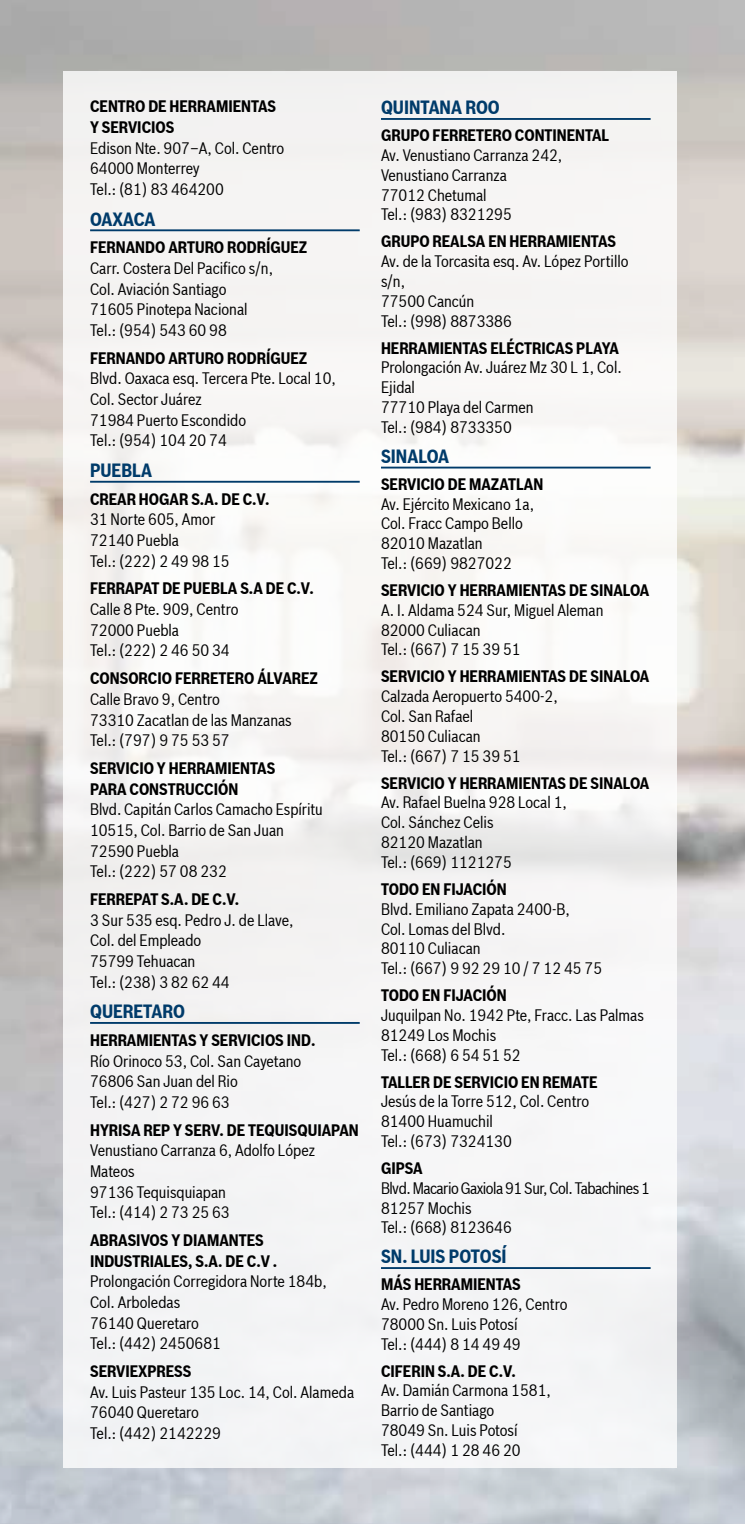
<style>
.page{position:relative;width:745px;height:1524px;background:#fff}
.page>*{position:absolute;margin:0;border:0;box-sizing:border-box;transform-origin:0 0}
.t1{font:700 18.75px "Bosch Sans Cond";color:#003b6a}
.t2{font:16.25px/19.8px "Bosch Sans Cond";color:#000}
.t3{font:700 16.25px/20.8px "Bosch Sans Cond";color:#000}
.t4{font:16.25px/19.8px "Bosch Sans Cond";letter-spacing:-.03em;color:#000}
</style>
<div class="page">
<img style="left:0;top:0;width:744px;height:1524px">
<div style="left:64px;top:71px;width:612px;height:1396px;background:#f5f5f4"></div>
<hr style="left:90px;top:229px;width:269px;height:2px;background:#003b6a">
<hr style="left:90px;top:481px;width:269px;height:2px;background:#003b6a">
<hr style="left:90px;top:1022px;width:269px;height:2px;background:#003b6a">
<hr style="left:381px;top:118px;width:269px;height:2px;background:#003b6a">
<hr style="left:381px;top:467px;width:269px;height:1px;background:#003b6a">
<hr style="left:381px;top:1267px;width:269px;height:2px;background:#003b6a">
<p class="t3" style="left:90px;top:96px;width:187px">CENTRO DE HERRAMIENTAS<br>Y SERVICIOS</p>
<p class="t2" style="left:90px;top:137px;width:196px;line-height:20.8px">Edison Nte. 907–A, Col. Centro<br>64000 Monterrey<br>Tel.: (81) 83 464200</p>
<p class="t1" style="left:90px;top:207px;width:67px">OAXACA</p>
<p class="t3" style="left:90px;top:237px;width:218px">FERNANDO ARTURO RODRÍGUEZ</p>
<p class="t2" style="left:90px;top:258px;width:184px;line-height:20.8px">Carr. Costera Del Pacifico s/n,<br>Col. Aviación Santiago<br>71605 Pinotepa Nacional<br>Tel.: (954) 543 60 98</p>
<p class="t3" style="left:90px;top:348px;width:218px">FERNANDO ARTURO RODRÍGUEZ</p>
<p class="t2" style="left:90px;top:368px;width:247px;line-height:20.8px">Blvd. Oaxaca esq. Tercera Pte. Local 10,<br>Col. Sector Juárez<br>71984 Puerto Escondido<br>Tel.: (954) 104 20 74</p>
<p class="t1" style="left:90px;top:459px;width:63px">PUEBLA</p>
<p class="t3" style="left:90px;top:489px;width:181px">CREAR HOGAR S.A. DE C.V.</p>
<p class="t2" style="left:90px;top:509px;width:141px;line-height:20.8px">31 Norte 605, Amor<br>72140 Puebla<br>Tel.: (222) 2 49 98 15</p>
<p class="t3" style="left:90px;top:578px;width:225px">FERRAPAT DE PUEBLA S.A DE C.V.</p>
<p class="t2" style="left:90px;top:599px;width:150px;line-height:20.8px">Calle 8 Pte. 909, Centro<br>72000 Puebla<br>Tel.: (222) 2 46 50 34</p>
<p class="t3" style="left:90px;top:668px;width:229px">CONSORCIO FERRETERO ÁLVAREZ</p>
<p class="t2" style="left:90px;top:688px;width:203px;line-height:20.8px">Calle Bravo 9, Centro<br>73310 Zacatlan de las Manzanas<br>Tel.: (797) 9 75 53 57</p>
<p class="t3" style="left:90px;top:758px;width:186px">SERVICIO Y HERRAMIENTAS<br>PARA CONSTRUCCIÓN</p>
<p class="t2" style="left:90px;top:799px;width:234px;line-height:20.8px">Blvd. Capitán Carlos Camacho Espíritu<br>10515, Col. Barrio de San Juan<br>72590 Puebla<br>Tel.: (222) 57 08 232</p>
<p class="t3" style="left:90px;top:889px;width:151px">FERREPAT S.A. DE C.V.</p>
<p class="t2" style="left:90px;top:909px;width:205px;line-height:20.8px">3 Sur 535 esq. Pedro J. de Llave,<br>Col. del Empleado<br>75799 Tehuacan<br>Tel.: (238) 3 82 62 44</p>
<p class="t1" style="left:90px;top:1000px;width:96px">QUERETARO</p>
<p class="t3" style="left:90px;top:1030px;width:227px">HERRAMIENTAS Y SERVICIOS IND.</p>
<p class="t2" style="left:90px;top:1050px;width:212px;line-height:20.8px">Río Orinoco 53, Col. San Cayetano<br>76806 San Juan del Rio<br>Tel.: (427) 2 72 96 63</p>
<p class="t3" style="left:90px;top:1119px;width:270px">HYRISA REP Y SERV. DE TEQUISQUIAPAN</p>
<p class="t2" style="left:90px;top:1140px;width:226px;line-height:20.8px">Venustiano Carranza 6, Adolfo López<br>Mateos<br>97136 Tequisquiapan<br>Tel.: (414) 2 73 25 63</p>
<p class="t3" style="left:90px;top:1230px;width:189px">ABRASIVOS Y DIAMANTES<br>INDUSTRIALES, S.A. DE C.V .</p>
<p class="t2" style="left:90px;top:1271px;width:238px;line-height:20.8px">Prolongación Corregidora Norte 184b,<br>Col. Arboledas<br>76140 Queretaro<br>Tel.: (442) 2450681</p>
<p class="t3" style="left:90px;top:1361px;width:103px">SERVIEXPRESS</p>
<p class="t2" style="left:90px;top:1381px;width:265px;line-height:20.8px">Av. Luis Pasteur 135 Loc. 14, Col. Alameda<br>76040 Queretaro<br>Tel.: (442) 2142229</p>
<p class="t1" style="left:381px;top:96px;width:120px">QUINTANA ROO</p>
<p class="t3" style="left:381px;top:125px;width:229px">GRUPO FERRETERO CONTINENTAL</p>
<p class="t2" style="left:381px;top:145px;width:183px">Av. Venustiano Carranza 242,<br>Venustiano Carranza<br>77012 Chetumal<br>Tel.: (983) 8321295</p>
<p class="t3" style="left:381px;top:231px;width:236px">GRUPO REALSA EN HERRAMIENTAS</p>
<p class="t2" style="left:381px;top:251px;width:249px">Av. de la Torcasita esq. Av. López Portillo s/n,<br>77500 Cancún<br>Tel.: (998) 8873386</p>
<p class="t3" style="left:381px;top:337px;width:239px">HERRAMIENTAS ELÉCTRICAS PLAYA</p>
<p class="t2" style="left:381px;top:358px;width:242px">Prolongación Av. Juárez Mz 30 L 1, Col.<br>Ejidal<br>77710 Playa del Carmen<br>Tel.: (984) 8733350</p>
<p class="t1" style="left:381px;top:445px;width:70px">SINALOA</p>
<p class="t3" style="left:381px;top:474px;width:164px">SERVICIO DE MAZATLAN</p>
<p class="t2" style="left:381px;top:494px;width:154px">Av. Ejército Mexicano 1a,<br>Col. Fracc Campo Bello<br>82010 Mazatlan<br>Tel.: (669) 9827022</p>
<p class="t3" style="left:381px;top:580px;width:270px">SERVICIO Y HERRAMIENTAS DE SINALOA</p>
<p class="t2" style="left:381px;top:600px;width:224px">A. I. Aldama 524 Sur, Miguel Aleman<br>82000 Culiacan<br>Tel.: (667) 7 15 39 51</p>
<p class="t3" style="left:381px;top:666px;width:270px">SERVICIO Y HERRAMIENTAS DE SINALOA</p>
<p class="t2" style="left:381px;top:686px;width:178px">Calzada Aeropuerto 5400-2,<br>Col. San Rafael<br>80150 Culiacan<br>Tel.: (667) 7 15 39 51</p>
<p class="t3" style="left:381px;top:772px;width:270px">SERVICIO Y HERRAMIENTAS DE SINALOA</p>
<p class="t2" style="left:381px;top:793px;width:187px">Av. Rafael Buelna 928 Local 1,<br>Col. Sánchez Celis<br>82120 Mazatlan<br>Tel.: (669) 1121275</p>
<p class="t3" style="left:381px;top:879px;width:127px">TODO EN FIJACIÓN</p>
<p class="t2" style="left:381px;top:899px;width:222px">Blvd. Emiliano Zapata 2400-B,<br>Col. Lomas del Blvd.<br>80110 Culiacan<br>Tel.: (667) 9 92 29 10 / 7 12 45 75</p>
<p class="t3" style="left:381px;top:985px;width:127px">TODO EN FIJACIÓN</p>
<p class="t2" style="left:381px;top:1005px;width:264px">Juquilpan No. 1942 Pte, Fracc. Las Palmas<br>81249 Los Mochis<br>Tel.: (668) 6 54 51 52</p>
<p class="t3" style="left:381px;top:1071px;width:218px">TALLER DE SERVICIO EN REMATE</p>
<p class="t2" style="left:381px;top:1091px;width:209px">Jesús de la Torre 512, Col. Centro<br>81400 Huamuchil<br>Tel.: (673) 7324130</p>
<p class="t3" style="left:381px;top:1158px;width:43px">GIPSA</p>
<p class="t4" style="left:381px;top:1178px;width:270px">Blvd. Macario Gaxiola 91 Sur, Col. Tabachines 1<br>81257 Mochis<br>Tel.: (668) 8123646</p>
<p class="t1" style="left:381px;top:1245px;width:127px">SN. LUIS POTOSÍ</p>
<p class="t3" style="left:381px;top:1274px;width:141px">MÁS HERRAMIENTAS</p>
<p class="t2" style="left:381px;top:1294px;width:188px">Av. Pedro Moreno 126, Centro<br>78000 Sn. Luis Potosí<br>Tel.: (444) 8 14 49 49</p>
<p class="t3" style="left:381px;top:1360px;width:136px">CIFERIN S.A. DE C.V.</p>
<p class="t2" style="left:381px;top:1380px;width:171px">Av. Damián Carmona 1581,<br>Barrio de Santiago<br>78049 Sn. Luis Potosí<br>Tel.: (444) 1 28 46 20</p>
</div>
